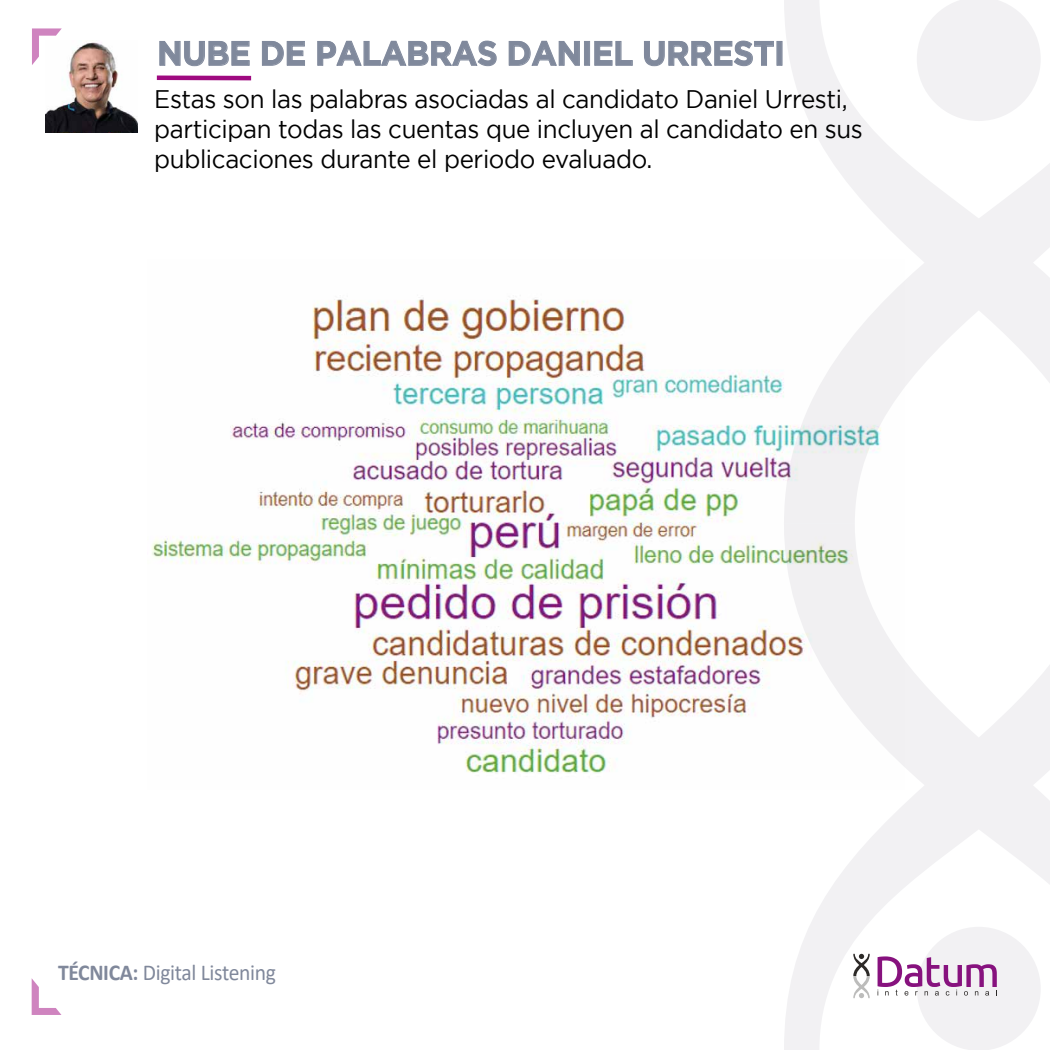
<style>
.page{position:relative;width:1050px;height:1050px;background:#fff}
.page>*{position:absolute;margin:0;border:0;box-sizing:border-box;transform-origin:0 0}
.t1{font:700 34.12px "Gotham";letter-spacing:-.015em;color:#80899c;scale:.95 1}
.t2{font:25.38px/30.4px "Gotham";letter-spacing:-.015em;color:#000;scale:.95 1}
.t3{font:22.75px "Calibri";letter-spacing:-.015em;color:#80889b;scale:.95 1}
.s1{font-weight:700}
</style>
<div class="page">
<svg style="left:784px;top:0;width:266px;height:387px"></svg>
<svg style="left:917px;top:0;width:124px;height:121px"></svg>
<svg style="left:784px;top:660px;width:266px;height:390px"></svg>
<svg style="left:156px;top:75px;width:96px;height:6px"></svg>
<svg style="left:32px;top:979px;width:29px;height:36px"></svg>
<svg style="left:32px;top:28px;width:30px;height:37px"></svg>
<img style="left:151px;top:260px;width:753px;height:529px">
<svg style="left:853px;top:954px;width:17px;height:44px"></svg>
<svg style="left:878px;top:927px;width:163px;height:123px"></svg>
<svg style="left:159px;top:41px;width:91px;height:26px"></svg>
<svg style="left:262px;top:41px;width:43px;height:25px"></svg>
<svg style="left:317px;top:40px;width:180px;height:27px"></svg>
<svg style="left:508px;top:40px;width:72px;height:26px"></svg>
<div style="left:584px;top:41px;width:6px;height:25px;border:1px solid #80899c"></div>
<svg style="left:594px;top:41px;width:39px;height:25px"></svg>
<svg style="left:644px;top:40px;width:130px;height:27px"></svg>
<img style="left:45px;top:41px;width:92px;height:91px">
<h1 class="t1" style="left:157px;top:34px;width:662px">NUBE DE PALABRAS DANIEL URRESTI</h1>
<p class="t2" style="left:154px;top:83px;width:747px">Estas son las palabras asociadas al candidato Daniel Urresti, participan todas las cuentas que incluyen al candidato en sus publicaciones durante el periodo evaluado.</p>
<p class="t3" style="left:58px;top:957px;width:231px"><span class="s1">TÉCNICA:</span> Digital Listening</p>
</div>
